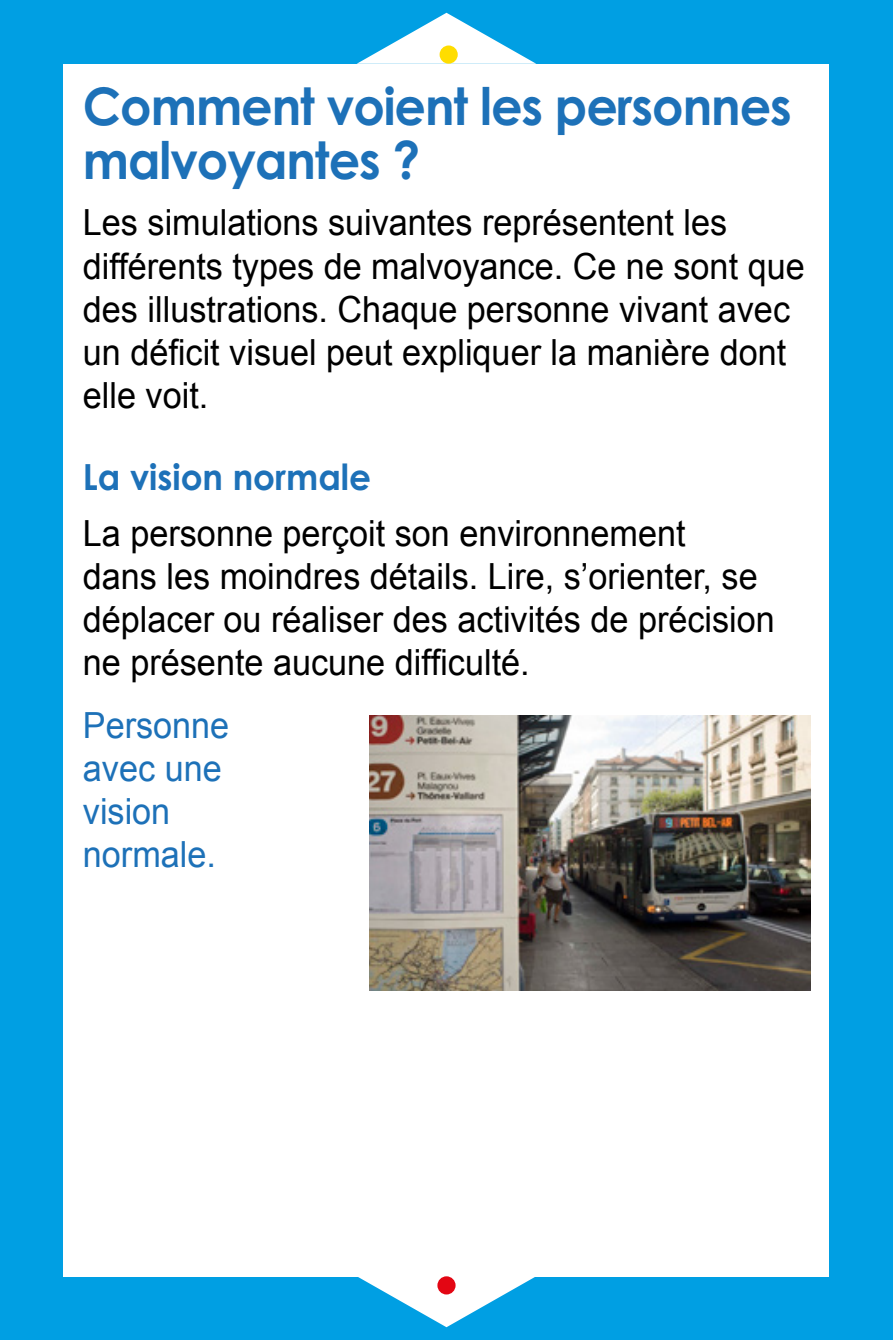
<style>
.page{position:relative;width:893px;height:1340px;background:#fff}
.page>*{position:absolute;margin:0;border:0;box-sizing:border-box;transform-origin:0 0}
.t1{font:700 51.75px/54px "Century Gothic";letter-spacing:-.02em;color:#1d71b8;scale:.95 1}
.t2{font:36px/43.2px "Arial";color:#000;scale:.95 1}
.t3{font:36px/43.2px "Arial";color:#1d71b8;scale:.95 1}
.t4{font:700 36px "Century Gothic";color:#1d71b8;scale:.95 1}
</style>
<div class="page">
<div style="left:0;top:0;width:893px;height:1339px;background:#009fe3"></div>
<div style="left:64px;top:64px;width:765px;height:1212px;background:#fff"></div>
<svg style="left:357px;top:1276px;width:179px;height:51px"></svg>
<div style="left:437px;top:1276px;width:19px;height:18px;background:#e30613;border-radius:50%"></div>
<svg style="left:357px;top:13px;width:179px;height:51px"></svg>
<div style="left:440px;top:45px;width:18px;height:19px;background:#fd0;border-radius:50%"></div>
<img style="left:370px;top:716px;width:440px;height:274px">
<h1 class="t1" style="left:83px;top:78px;width:748px">Comment voient les personnes malvoyantes ?</h1>
<p class="t2" style="left:83px;top:201px;width:761px">Les simulations suivantes représentent les différents types de malvoyance. Ce ne sont que des illustrations. Chaque personne vivant avec un déficit visuel peut expliquer la manière dont elle voit.</p>
<h2 class="t4" style="left:83px;top:454px;width:305px">La vision normale</h2>
<p class="t2" style="left:83px;top:512px;width:730px">La personne perçoit son environnement<br>dans les moindres détails. Lire, s’orienter, se déplacer ou réaliser des activités de précision ne présente aucune difficulté.</p>
<p class="t3" style="left:83px;top:703px;width:156px">Personne avec une vision normale.</p>
</div>
